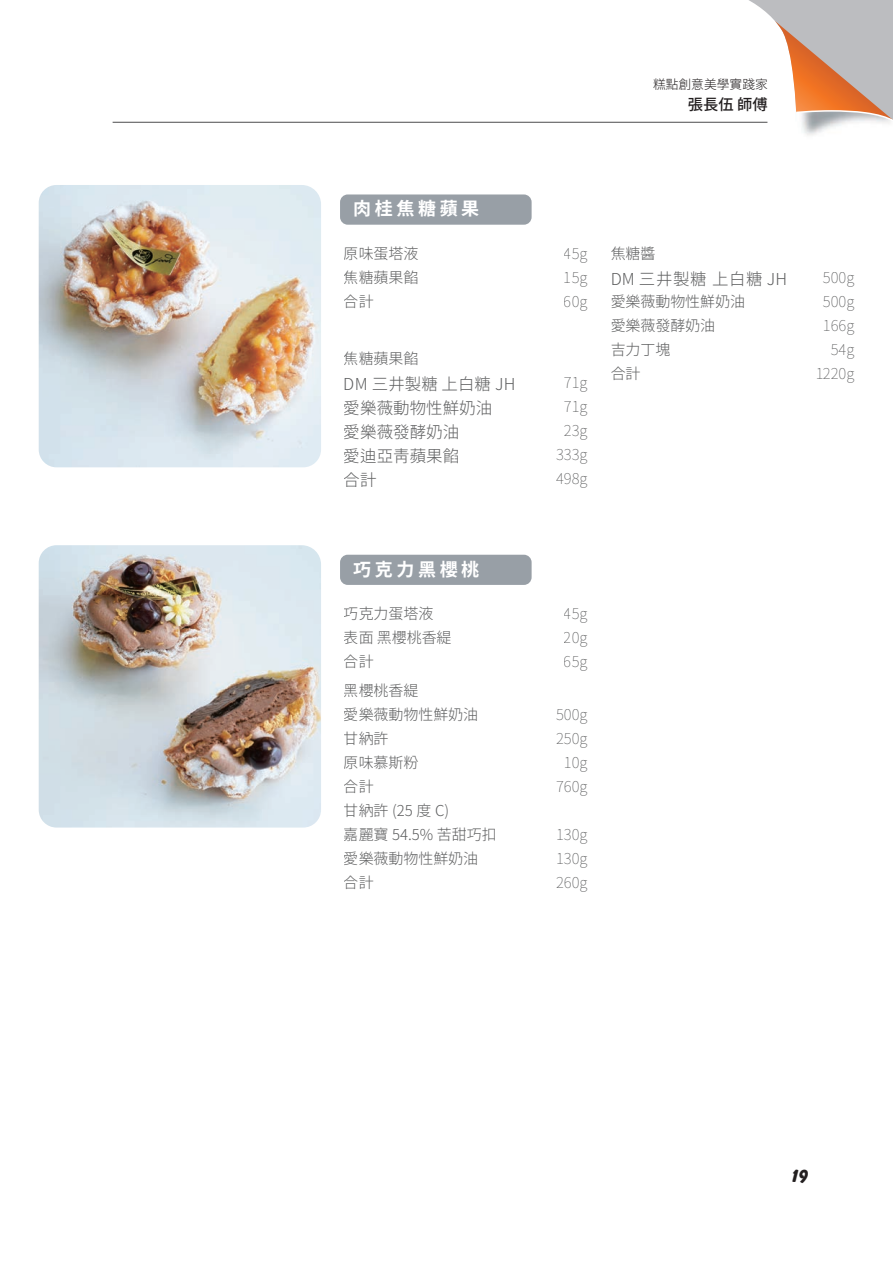
<style>
.page{position:relative;width:893px;height:1263px;background:#fff}
.page>*{position:absolute;margin:0;border:0;box-sizing:border-box;transform-origin:0 0}
.t1{font:18px "Gen Yo Gothic TW Bold TTF";letter-spacing:.2em;color:#fff}
.t2{font:800 18px "Balloon BT";color:#231f20}
.t3{font:16.5px/24px "Gen Yo Gothic TW Light TTF";color:#4b4c4d}
.t4{font:16.5px "Gen Yo Gothic TW Light TTF";letter-spacing:.035em;color:#4b4c4d}
.t5{font:15.3px "Gen Yo Gothic TW Medium TTF";color:#231f20}
.t6{font:15px/24px "Gen Yo Gothic TW Light TTF";letter-spacing:-.005em;color:#4b4c4d}
.t7{font:15px/24px "Gen Yo Gothic TW Extra Light TTF";color:#4b4c4d;text-align:justify}
.t8{font:12.75px "Gen Yo Gothic TW Light TTF";color:#231f20}
</style>
<div class="page">
<svg style="left:715px;top:0;width:178px;height:135px"></svg>
<hr style="left:113px;top:122px;width:654px;height:1px;background:#4b4c4d">
<img style="left:39px;top:185px;width:282px;height:282px">
<img style="left:39px;top:545px;width:282px;height:282px">
<div style="left:340px;top:194px;width:192px;height:31px;background:#989fa6;border-radius:8px"></div>
<div style="left:340px;top:555px;width:192px;height:30px;background:#989fa6;border-radius:8px"></div>
<p class="t1" style="left:353px;top:199px;width:128px">肉桂焦糖蘋果</p>
<p class="t6" style="left:344px;top:242px;width:76px;text-align:justify">原味蛋塔液焦糖蘋果餡合計</p>
<p class="t6" style="left:344px;top:347px;width:76px">焦糖蘋果餡</p>
<p class="t3" style="left:344px;top:372px;width:173px">DM 三井製糖 上白糖 JH愛樂薇動物性鮮奶油<br>愛樂薇發酵奶油<br>愛迪亞青蘋果餡<br>合計</p>
<p class="t1" style="left:353px;top:559px;width:128px">巧克力黑櫻桃</p>
<p class="t6" style="left:344px;top:602px;width:109px">巧克力蛋塔液表面 黑櫻桃香緹合計</p>
<p class="t6" style="left:344px;top:679px;width:154px">黑櫻桃香緹<br>愛樂薇動物性鮮奶油甘納許<br>原味慕斯粉<br>合計<br>甘納許 (25 度 C)<br>嘉麗寶 54.5% 苦甜巧扣愛樂薇動物性鮮奶油合計</p>
<p class="t8" style="left:653px;top:77px;width:116px">糕點創意美學實踐家</p>
<p class="t5" style="left:688px;top:96px;width:81px">張長伍 師傅</p>
<p class="t7" style="left:564px;top:242px;width:25px">45g 15g 60g</p>
<p class="t7" style="left:556px;top:371px;width:33px;text-align:center">71g<br>71g<br>23g<br>333g<br>498g</p>
<p class="t6" style="left:611px;top:242px;width:46px">焦糖醬</p>
<p class="t4" style="left:611px;top:269px;width:178px">DM 三井製糖 上白糖 JH</p>
<p class="t6" style="left:611px;top:290px;width:136px">愛樂薇動物性鮮奶油愛樂薇發酵奶油<br>吉力丁塊<br>合計</p>
<p class="t7" style="left:815px;top:266px;width:41px;text-align:right">500g<br>500g<br>166g<br>54g<br>1220g</p>
<p class="t7" style="left:564px;top:602px;width:25px">45g 20g 65g</p>
<p class="t7" style="left:556px;top:703px;width:33px;text-align:center">500g<br>250g<br>10g<br>760g</p>
<p class="t7" style="left:556px;top:823px;width:33px">130g 130g 260g</p>
<p class="t2" style="left:792px;top:1165px;width:18px">19</p>
</div>
